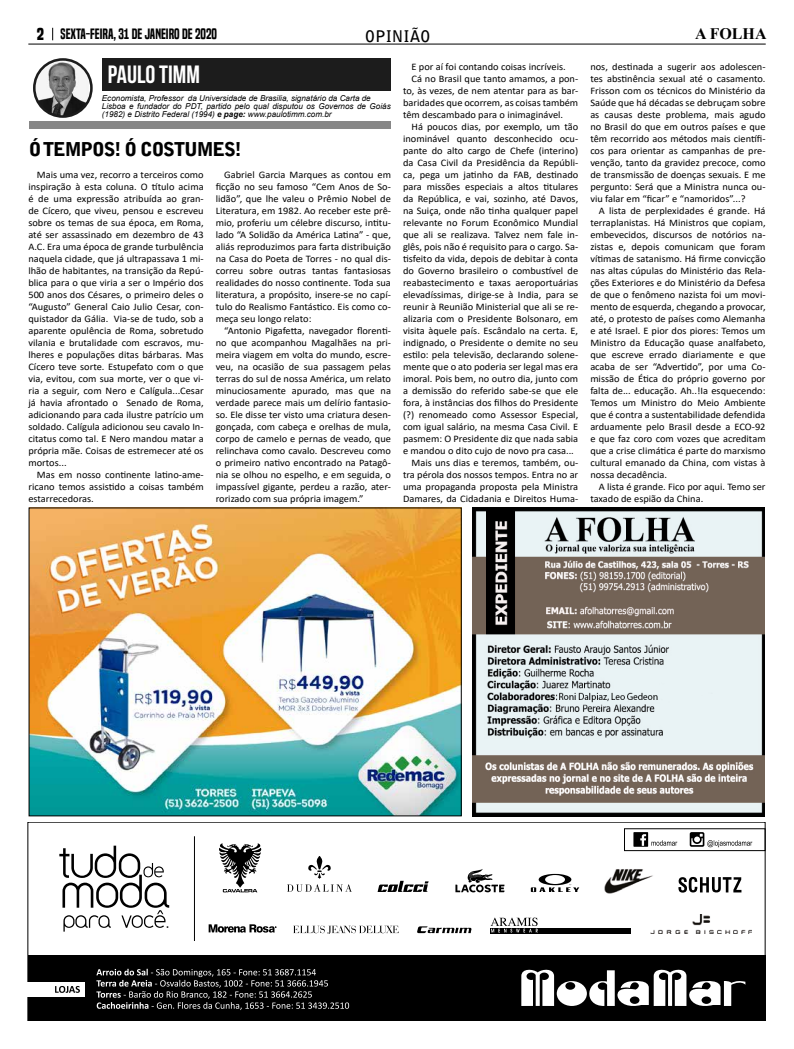
<style>
.page{position:relative;width:794px;height:1049px;background:#fff}
.page>*{position:absolute;margin:0;border:0;box-sizing:border-box;transform-origin:0 0}
.t1{font:25px "Bebas Neue";color:#fff}
.t2{font:900 19px "Bell Gothic Std";letter-spacing:-.06em;color:#000}
.t3{font:700 16px "Bell Gothic Std";color:#000}
.t4{font:700 16px "Times New Roman";color:#000}
.t5{font:14px "Built Titling Sb";color:#000}
.t6{font:10px/12px "Calibri";color:#000;text-align:justify;scale:1.04 1}
.t7{font:italic 8.1px/8px "Arial";color:#000}
.s1{font-family:"Built Titling Rg";font-weight:700;font-size:16px}
.s2{font-weight:700}
</style>
<div class="page">
<hr style="left:28px;top:44px;width:737px;height:1px;background:#000">
<svg style="left:52px;top:28px;width:1px;height:12px"></svg>
<img style="left:472px;top:507px;width:293px;height:309px">
<img style="left:31px;top:509px;width:429px;height:305px">
<img style="left:35px;top:61px;width:55px;height:56px">
<div style="left:102px;top:59px;width:289px;height:32px;background:#1c1c1c"></div>
<div style="left:33px;top:58px;width:60px;height:60px;border:3px solid #1c1c1c;border-radius:50%"></div>
<div style="left:29px;top:121px;width:362px;height:7px;background:#878787"></div>
<div style="left:28px;top:955px;width:737px;height:65px;background:#000"></div>
<svg style="left:521px;top:969px;width:224px;height:37px"></svg>
<svg style="left:59px;top:846px;width:110px;height:85px"></svg>
<hr style="left:194px;top:836px;width:1px;height:105px;background:#000">
<svg style="left:96px;top:969px;width:253px;height:41px"></svg>
<div style="left:28px;top:822px;width:737px;height:198px;border:1px solid #000"></div>
<div style="left:28px;top:982px;width:57px;height:15px;background:#fff"></div>
<svg style="left:55px;top:986px;width:25px;height:7px"></svg>
<svg style="left:209px;top:924px;width:67px;height:8px"></svg>
<div style="left:490px;top:928px;width:141px;height:5px;background:#000"></div>
<svg style="left:490px;top:917px;width:48px;height:15px"></svg>
<svg style="left:293px;top:925px;width:105px;height:9px"></svg>
<svg style="left:417px;top:926px;width:54px;height:7px"></svg>
<img style="left:650px;top:915px;width:102px;height:19px">
<svg style="left:678px;top:877px;width:63px;height:15px"></svg>
<svg style="left:219px;top:843px;width:42px;height:49px"></svg>
<svg style="left:455px;top:869px;width:49px;height:23px"></svg>
<img style="left:604px;top:869px;width:49px;height:25px">
<svg style="left:531px;top:874px;width:48px;height:18px"></svg>
<svg style="left:377px;top:881px;width:51px;height:11px"></svg>
<svg style="left:287px;top:856px;width:65px;height:36px"></svg>
<div style="left:633px;top:832px;width:15px;height:15px;background:#000"></div>
<svg style="left:640px;top:834px;width:37px;height:12px"></svg>
<svg style="left:689px;top:832px;width:63px;height:15px"></svg>
<div style="left:624px;top:828px;width:141px;height:23px;border:1px solid #000"></div>
<h3 class="t5" style="left:37px;top:25px;width:182px"><span class="s1">2</span> SEXTA-FEIRA, 31 DE JANEIRO DE 2020</h3>
<h3 class="t4" style="left:695px;top:22px;width:73px">A FOLHA</h3>
<h3 class="t3" style="left:365px;top:27px;width:66px">OPINIÃO</h3>
<h1 class="t1" style="left:108px;top:60px;width:94px">PAULO TIMM</h1>
<p class="t7" style="left:102px;top:94px;width:290px">Economista, Professor da Universidade de Brasilia, signatário da Carta de<br>Lisboa e fundador do PDT, partido pelo qual disputou os Governos de Goiás (1982) e Distrito Federal (1994) <span class="s2">e page:</span> www.paulotimm.com.br</p>
<h2 class="t2" style="left:29px;top:138px;width:215px">Ó TEMPOS! Ó COSTUMES!</h2>
<p class="t6" style="left:28px;top:168px;width:170px;text-indent:9px">Mais uma vez, recorro a terceiros como inspiração à esta coluna. O título acima é de uma expressão atribuída ao gran&shy;de Cícero, que viveu, pensou e escreveu sobre os temas de sua época, em Roma, até ser assassinado em dezembro de 43<br>A.C. Era uma época de grande turbulência naquela cidade, que já ultrapassava 1 mi&shy;lhão de habitantes, na transição da Repú&shy;blica para o que viria a ser o Império dos 500 anos dos Césares, o primeiro deles o “Augusto” General Caio Julio Cesar, con&shy;quistador da Gália. Via-se de tudo, sob a aparente opulência de Roma, sobretudo vilania e brutalidade com escravos, mu&shy;lheres e populações ditas bárbaras. Mas Cícero teve sorte. Estupefato com o que via, evitou, com sua morte, ver o que vi&shy;ria a seguir, com Nero e Calígula...Cesar já havia afrontado o Senado de Roma, adicionando para cada ilustre patrício um soldado. Calígula adicionou seu cavalo In&shy;citatus como tal. E Nero mandou matar a própria mãe. Coisas de estremecer até os mortos...</p>
<p class="t6" style="left:28px;top:468px;width:170px;text-indent:9px">Mas em nosso continente latino-ame&shy;ricano temos assistido a coisas também estarrecedoras.</p>
<p class="t6" style="left:216px;top:168px;width:170px;text-indent:9px">Gabriel Garcia Marques as contou em ficção no seu famoso “Cem Anos de So&shy;lidão”, que lhe valeu o Prêmio Nobel de Literatura, em 1982. Ao receber este prê&shy;mio, proferiu um célebre discurso, intitu&shy;lado “A Solidão da América Latina” - que, aliás reproduzimos para farta distribuição na Casa do Poeta de Torres - no qual dis&shy;correu sobre outras tantas fantasiosas realidades do nosso continente. Toda sua literatura, a propósito, insere-se no capí&shy;tulo do Realismo Fantástico. Eis como co&shy;meça seu longo relato:</p>
<p class="t6" style="left:216px;top:324px;width:170px;text-indent:9px">“Antonio Pigafetta, navegador florenti&shy;no que acompanhou Magalhães na pri&shy;meira viagem em volta do mundo, escre&shy;veu, na ocasião de sua passagem pelas terras do sul de nossa América, um relato minuciosamente apurado, mas que na verdade parece mais um delírio fantasio&shy;so. Ele disse ter visto uma criatura desen&shy;gonçada, com cabeça e orelhas de mula, corpo de camelo e pernas de veado, que relinchava como cavalo. Descreveu como o primeiro nativo encontrado na Patagô&shy;nia se olhou no espelho, e em seguida, o impassível gigante, perdeu a razão, ater&shy;rorizado com sua própria imagem.”</p>
<p class="t6" style="left:411px;top:60px;width:150px">E por aí foi contando coisas incríveis.</p>
<p class="t6" style="left:411px;top:72px;width:162px">Cá no Brasil que tanto amamos, a pon-</p>
<p class="t6" style="left:403px;top:84px;width:170px">to, às vezes, de nem atentar para as bar-</p>
<p class="t6" style="left:403px;top:96px;width:170px">baridades que ocorrem, as coisas também</p>
<p class="t6" style="left:403px;top:108px;width:155px">têm descambado para o inimaginável.</p>
<p class="t6" style="left:411px;top:120px;width:162px">Há poucos dias, por exemplo, um tão</p>
<p class="t6" style="left:403px;top:132px;width:170px">inominável quanto desconhecido ocu-</p>
<p class="t6" style="left:403px;top:144px;width:170px">pante do alto cargo de Chefe (interino)</p>
<p class="t6" style="left:403px;top:156px;width:170px">da Casa Civil da Presidência da Repúbli-</p>
<p class="t6" style="left:403px;top:168px;width:170px">ca, pega um jatinho da FAB, destinado</p>
<p class="t6" style="left:403px;top:180px;width:170px">para missões especiais a altos titulares</p>
<p class="t6" style="left:403px;top:192px;width:170px">da República, e vai, sozinho, até Davos,</p>
<p class="t6" style="left:403px;top:204px;width:170px">na Suiça, onde não tinha qualquer papel</p>
<p class="t6" style="left:403px;top:216px;width:170px">relevante no Forum Econômico Mundial</p>
<p class="t6" style="left:403px;top:228px;width:170px">que ali se realizava. Talvez nem fale in-</p>
<p class="t6" style="left:403px;top:240px;width:170px">glês, pois não é requisito para o cargo. Sa-</p>
<p class="t6" style="left:403px;top:252px;width:170px">tisfeito da vida, depois de debitar à conta</p>
<p class="t6" style="left:403px;top:264px;width:170px">do Governo brasileiro o combustível de</p>
<p class="t6" style="left:403px;top:276px;width:170px">reabastecimento e taxas aeroportuárias</p>
<p class="t6" style="left:403px;top:288px;width:170px">elevadíssimas, dirige-se à India, para se</p>
<p class="t6" style="left:403px;top:300px;width:170px">reunir à Reunião Ministerial que ali se re-</p>
<p class="t6" style="left:403px;top:312px;width:170px">alizaria com o Presidente Bolsonaro, em</p>
<p class="t6" style="left:403px;top:324px;width:170px">visita àquele país. Escândalo na certa. E,</p>
<p class="t6" style="left:403px;top:336px;width:170px">indignado, o Presidente o demite no seu</p>
<p class="t6" style="left:403px;top:348px;width:170px">estilo: pela televisão, declarando solene-</p>
<p class="t6" style="left:403px;top:360px;width:170px">mente que o ato poderia ser legal mas era</p>
<p class="t6" style="left:403px;top:372px;width:170px">imoral. Pois bem, no outro dia, junto com</p>
<p class="t6" style="left:403px;top:384px;width:170px">a demissão do referido sabe-se que ele</p>
<p class="t6" style="left:403px;top:396px;width:170px">fora, à instâncias dos filhos do Presidente</p>
<p class="t6" style="left:403px;top:408px;width:170px">(?) renomeado como Assessor Especial,</p>
<p class="t6" style="left:403px;top:420px;width:170px">com igual salário, na mesma Casa Civil. E</p>
<p class="t6" style="left:403px;top:432px;width:170px">pasmem: O Presidente diz que nada sabia</p>
<p class="t6" style="left:403px;top:444px;width:166px">e mandou o dito cujo de novo pra casa...</p>
<p class="t6" style="left:411px;top:456px;width:162px">Mais uns dias e teremos, também, ou-</p>
<p class="t6" style="left:403px;top:468px;width:170px">tra pérola dos nossos tempos. Entra no ar</p>
<p class="t6" style="left:403px;top:480px;width:170px">uma propaganda proposta pela Ministra</p>
<p class="t6" style="left:403px;top:492px;width:170px">Damares, da Cidadania e Direitos Huma-</p>
<p class="t6" style="left:590px;top:60px;width:170px">nos, destinada a sugerir aos adolescen&shy;tes abstinência sexual até o casamento.<br>Frisson com os técnicos do Ministério da Saúde que há décadas se debruçam sobre as causas deste problema, mais agudo no Brasil do que em outros países e que têm recorrido aos métodos mais científi&shy;cos para orientar as campanhas de pre&shy;venção, tanto da gravidez precoce, como de transmissão de doenças sexuais. E me pergunto: Será que a Ministra nunca ou&shy;viu falar em “ficar” e “namoridos”...?</p>
<p class="t6" style="left:590px;top:204px;width:170px;text-indent:9px">A lista de perplexidades é grande. Há terraplanistas. Há Ministros que copiam, embevecidos, discursos de notórios na&shy;zistas e, depois comunicam que foram vítimas de satanismo. Há firme convicção nas altas cúpulas do Ministério das Rela&shy;ções Exteriores e do Ministério da Defesa de que o fenômeno nazista foi um movi&shy;mento de esquerda, chegando a provocar, até, o protesto de países como Alemanha e até Israel. E pior dos piores: Temos um Ministro da Educação quase analfabeto, que escreve errado diariamente e que acaba de ser “Advertido”, por uma Co&shy;missão de Ética do próprio governo por falta de... educação. Ah..!Ia esquecendo:<br>Temos um Ministro do Meio Ambiente que é contra a sustentabilidade defendida arduamente pelo Brasil desde a ECO-92 e que faz coro com vozes que acreditam que a crise climática é parte do marxismo cultural emanado da China, com vistas à nossa decadência.</p>
<p class="t6" style="left:590px;top:480px;width:170px;text-indent:9px">A lista é grande. Fico por aqui. Temo ser taxado de espião da China.</p>
</div>
